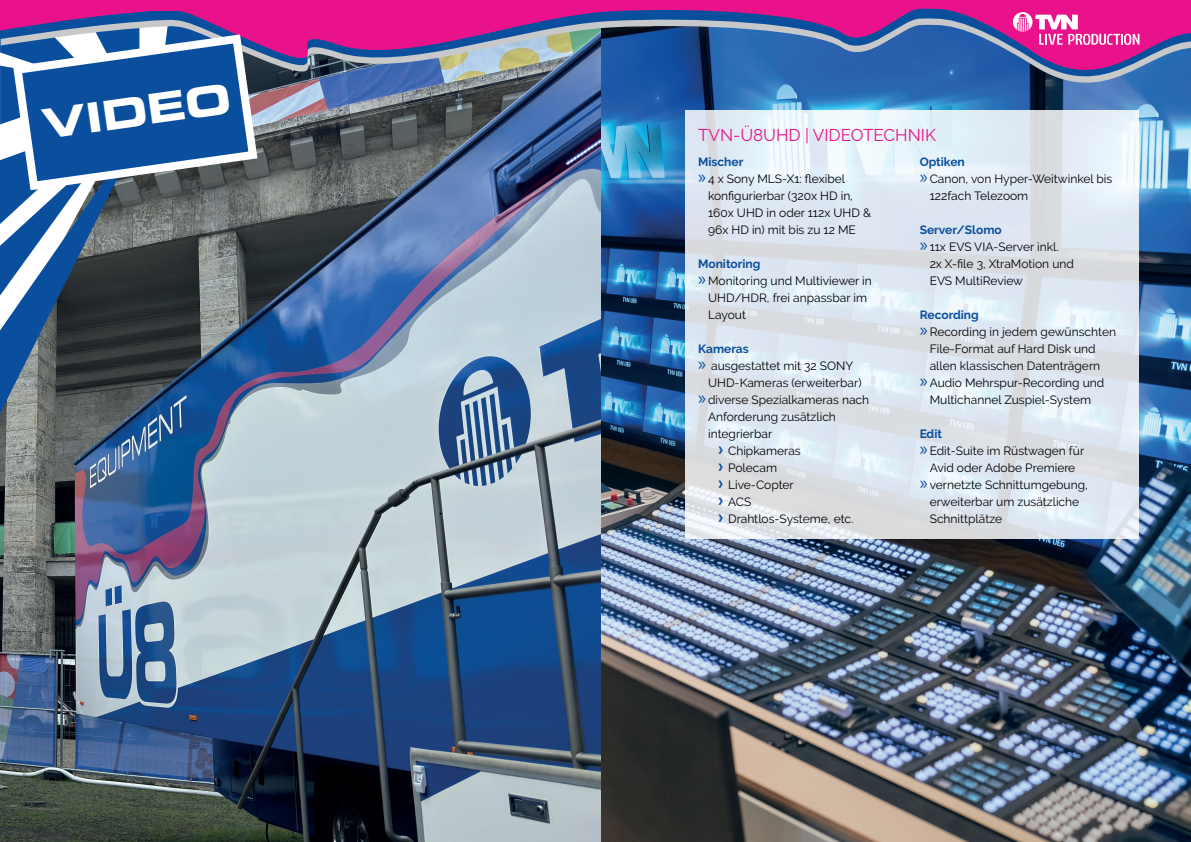
<style>
.page{position:relative;width:1191px;height:842px;background:#fff}
.page>*{position:absolute;margin:0;border:0;box-sizing:border-box;transform-origin:0 0}
.t1{font:41px "Eurostile LT Std Bold Ex 2";color:#fff}
.t2{font:17px "Raleway";color:#ea128a}
.t3{font:12px "Raleway";color:#000001}
.t4{font:700 12px "Raleway";color:#0a4f9d}
.s1{font-family:"Myriad Pro";font-size:19px;color:#0a4f9d}
.s2{font-family:"Myriad Pro";font-weight:700;font-size:19px;color:#0a4f9d}
</style>
<div class="page">
<img style="left:0;top:112px;width:1191px;height:730px">
<svg style="left:146px;top:296px;width:49px;height:59px;background:#292e30"></svg>
<svg style="left:685px;top:112px;width:453px;height:427px;background:#dfe7ee"></svg>
<svg style="left:0;top:296px;width:146px;height:118px;background:#3e4e5c"></svg>
<img style="left:262px;top:106px;width:929px;height:6px">
<svg style="left:262px;top:101px;width:929px;height:5px;background:#4475a6"></svg>
<svg style="left:253px;top:0;width:938px;height:101px;background:#6f559c"></svg>
<div style="left:0;top:0;width:483px;height:11px;background:#ea128a"></div>
<svg style="left:0;top:11px;width:253px;height:285px;background:#646984"></svg>
<svg style="left:9px;top:30px;width:253px;height:165px"></svg>
<svg style="left:1012px;top:12px;width:127px;height:33px"></svg>
<h1 class="t1" style="left:39px;top:96px;width:191px;rotate:-8deg">VIDEO</h1>
<h2 class="t2" style="left:698px;top:125px;width:239px">TVN-Ü8UHD | VIDEOTECHNIK</h2>
<p class="t4" style="left:698px;top:155px;width:47px">Mischer</p>
<p class="t3" style="left:698px;top:171px;width:149px"><span class="s1">»</span> 4 x Sony MLS-X1: flexibel</p>
<p class="t3" style="left:708px;top:188px;width:146px">konfigurierbar (320x HD in,</p>
<p class="t3" style="left:708px;top:205px;width:164px">160x UHD in oder 112x UHD &amp;</p>
<p class="t3" style="left:708px;top:222px;width:149px">96x HD in) mit bis zu 12 ME</p>
<p class="t4" style="left:698px;top:257px;width:64px">Monitoring</p>
<p class="t3" style="left:698px;top:273px;width:175px"><span class="s1">»</span> Monitoring und Multiviewer in</p>
<p class="t3" style="left:708px;top:290px;width:160px">UHD/HDR, frei anpassbar im</p>
<p class="t3" style="left:708px;top:307px;width:39px">Layout</p>
<p class="t4" style="left:698px;top:342px;width:52px">Kameras</p>
<p class="t3" style="left:698px;top:358px;width:157px"><span class="s1">»</span> ausgestattet mit 32 SONY</p>
<p class="t3" style="left:708px;top:375px;width:155px">UHD-Kameras (erweiterbar)</p>
<p class="t3" style="left:698px;top:392px;width:172px"><span class="s1">»</span> diverse Spezialkameras nach</p>
<p class="t3" style="left:708px;top:409px;width:129px">Anforderung zusätzlich</p>
<p class="t3" style="left:708px;top:426px;width:66px">integrierbar</p>
<p class="t3" style="left:718px;top:443px;width:84px"><span class="s2">›</span> Chipkameras</p>
<p class="t3" style="left:718px;top:460px;width:60px"><span class="s2">›</span> Polecam</p>
<p class="t3" style="left:718px;top:477px;width:77px"><span class="s2">›</span> Live-Copter</p>
<p class="t3" style="left:718px;top:494px;width:35px"><span class="s2">›</span> ACS</p>
<p class="t3" style="left:718px;top:511px;width:137px"><span class="s2">›</span> Drahtlos-Systeme, etc.</p>
<p class="t4" style="left:919px;top:155px;width:47px">Optiken</p>
<p class="t3" style="left:919px;top:171px;width:194px"><span class="s1">»</span> Canon, von Hyper-Weitwinkel bis</p>
<p class="t3" style="left:929px;top:188px;width:100px">122fach Telezoom</p>
<p class="t4" style="left:919px;top:223px;width:84px">Server/Slomo</p>
<p class="t3" style="left:919px;top:239px;width:140px"><span class="s1">»</span> 11x EVS VIA-Server inkl.</p>
<p class="t3" style="left:929px;top:256px;width:146px">2x X-file 3, XtraMotion und</p>
<p class="t3" style="left:929px;top:273px;width:95px">EVS MultiReview</p>
<p class="t4" style="left:919px;top:308px;width:60px">Recording</p>
<p class="t3" style="left:919px;top:324px;width:198px"><span class="s1">»</span> Recording in jedem gewünschten</p>
<p class="t3" style="left:929px;top:341px;width:167px">File-Format auf Hard Disk und</p>
<p class="t3" style="left:929px;top:358px;width:172px">allen klassischen Datenträgern</p>
<p class="t3" style="left:919px;top:375px;width:186px"><span class="s1">»</span> Audio Mehrspur-Recording und</p>
<p class="t3" style="left:929px;top:392px;width:163px">Multichannel Zuspiel-System</p>
<p class="t4" style="left:919px;top:427px;width:24px">Edit</p>
<p class="t3" style="left:919px;top:443px;width:166px"><span class="s1">»</span> Edit-Suite im Rüstwagen für</p>
<p class="t3" style="left:929px;top:460px;width:147px">Avid oder Adobe Premiere</p>
<p class="t3" style="left:919px;top:477px;width:170px"><span class="s1">»</span> vernetzte Schnittumgebung,</p>
<p class="t3" style="left:929px;top:494px;width:151px">erweiterbar um zusätzliche</p>
<p class="t3" style="left:929px;top:511px;width:74px">Schnittplätze</p>
</div>
